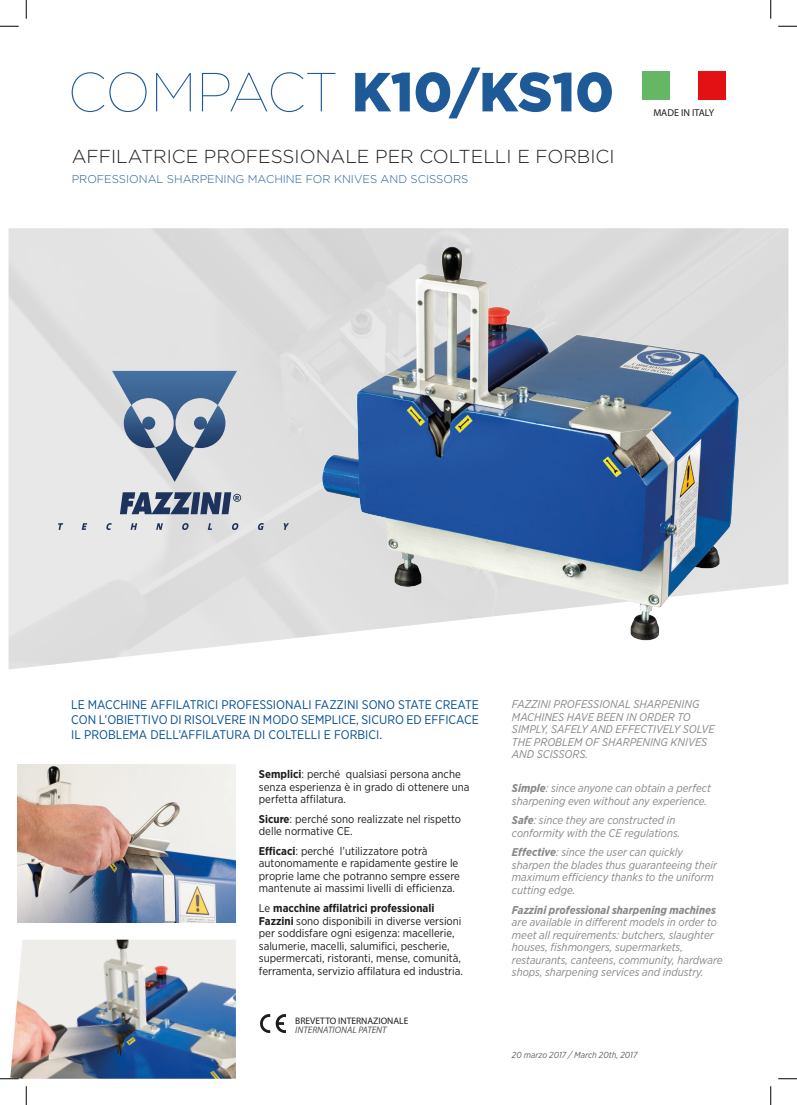
<style>
.page{position:relative;width:797px;height:1105px;background:#fff}
.page>*{position:absolute;margin:0;border:0;box-sizing:border-box;transform-origin:0 0}
.Testo_Paragrafo{font:900 55px "Gotham";color:#1f5a98}
.Testo_Paragrafo-2{font:300 18.75px "Gotham";color:#1d1d1b}
.Testo_Paragrafo-3{font:12.5px/15px "Gotham Narrow";color:#004f91;text-align:justify}
.Testo_Paragrafo-4{font:italic 11.25px/12.5px "Gotham Narrow";color:#878889}
.Testo_Paragrafo-5{font:11.25px/12.5px "Gotham Narrow";color:#1d1d1b}
.Testo_Paragrafo-6{font:300 11.25px "Gotham";color:#1f5a98}
.Testo_Paragrafo-7{font:10px "Myriad Pro";color:#1d1d1b}
.Testo_Paragrafo-8{font:9.5px/9.5px "Myriad Pro";color:#1d1d1b}
.Testo_Paragrafo-9{font:italic 8.75px "Gotham Narrow";color:#626261}
.t1{font:600 6px "Franklin Gothic";color:#1d335b;scale:1.09 1}
.s1{font-weight:100}
.s2{font-weight:700}
.s3{font-style:italic;color:#575756}
</style>
<div class="page">
<div style="left:697px;top:71px;width:28px;height:29px;background:#e31114"></div>
<div style="left:642px;top:71px;width:28px;height:29px;background:#65b665"></div>
<img style="left:220px;top:228px;width:531px;height:419px">
<img style="left:260px;top:1015px;width:25px;height:18px">
<img style="left:17px;top:764px;width:219px;height:159px">
<img style="left:10px;top:940px;width:226px;height:139px">
<svg style="left:112px;top:371px;width:125px;height:111px;background:#98a8bd"></svg>
<svg style="left:58px;top:523px;width:5px;height:7px"></svg>
<svg style="left:82px;top:523px;width:5px;height:7px"></svg>
<svg style="left:106px;top:523px;width:6px;height:7px"></svg>
<svg style="left:130px;top:523px;width:7px;height:7px"></svg>
<svg style="left:156px;top:523px;width:7px;height:7px"></svg>
<svg style="left:182px;top:523px;width:6px;height:7px"></svg>
<svg style="left:208px;top:523px;width:4px;height:7px"></svg>
<svg style="left:232px;top:523px;width:6px;height:7px"></svg>
<svg style="left:258px;top:523px;width:6px;height:7px"></svg>
<svg style="left:283px;top:523px;width:6px;height:7px"></svg>
<svg style="left:120px;top:492px;width:121px;height:22px;background:#65738d"></svg>
<svg style="left:0;top:25px;width:19px;height:2px"></svg>
<svg style="left:778px;top:25px;width:19px;height:2px"></svg>
<svg style="left:0;top:1078px;width:19px;height:1px"></svg>
<svg style="left:778px;top:1078px;width:19px;height:1px"></svg>
<svg style="left:25px;top:0;width:2px;height:19px"></svg>
<svg style="left:25px;top:1086px;width:2px;height:19px"></svg>
<svg style="left:770px;top:0;width:1px;height:19px"></svg>
<svg style="left:770px;top:1086px;width:1px;height:19px"></svg>
<p class="Testo_Paragrafo" style="left:68px;top:60px;width:548px"><span class="s1">COMPACT</span> K10/KS10</p>
<p class="Testo_Paragrafo-2" style="left:72px;top:146px;width:544px">AFFILATRICE PROFESSIONALE PER COLTELLI E FORBICI</p>
<p class="Testo_Paragrafo-6" style="left:72px;top:172px;width:398px">PROFESSIONAL SHARPENING MACHINE FOR KNIVES AND SCISSORS</p>
<p class="Testo_Paragrafo-7" style="left:653px;top:106px;width:62px">MADE IN ITALY</p>
<p class="t1" style="left:235px;top:494px;width:5px">R</p>
<p class="Testo_Paragrafo-3" style="left:71px;top:697px;width:409px">LE MACCHINE AFFILATRICI PROFESSIONALI FAZZINI SONO STATE CREATE CON L’OBIETTIVO DI RISOLVERE IN MODO SEMPLICE, SICURO ED EFFICACE IL PROBLEMA DELL’AFFILATURA DI COLTELLI E FORBICI.</p>
<p class="Testo_Paragrafo-5" style="left:259px;top:768px;width:212px"><span class="s2">Semplici</span>: perché qualsiasi persona anche senza esperienza è in grado di ottenere una perfetta affilatura.</p>
<p class="Testo_Paragrafo-5" style="left:259px;top:812px;width:204px"><span class="s2">Sicure</span>: perché sono realizzate nel rispetto delle normative CE.</p>
<p class="Testo_Paragrafo-5" style="left:259px;top:844px;width:202px"><span class="s2">Efficaci</span>: perché l’utilizzatore potrà autonomamente e rapidamente gestire le proprie lame che potranno sempre essere mantenute ai massimi livelli di efficienza.</p>
<p class="Testo_Paragrafo-5" style="left:259px;top:902px;width:206px">Le <span class="s2">macchine affilatrici professionali Fazzini</span> sono disponibili in diverse versioni per soddisfare ogni esigenza: macellerie, salumerie, macelli, salumifici, pescherie, supermercati, ristoranti, mense, comunità, ferramenta, servizio affilatura ed industria.</p>
<p class="Testo_Paragrafo-8" style="left:295px;top:1015px;width:115px">BREVETTO INTERNAZIONALE<br><span class="s3">INTERNATIONAL PATENT</span></p>
<p class="Testo_Paragrafo-4" style="left:512px;top:698px;width:204px">FAZZINI PROFESSIONAL SHARPENING<br>MACHINES HAVE BEEN IN ORDER TO<br>SIMPLY, SAFELY AND EFFECTIVELY SOLVE<br>THE PROBLEM OF SHARPENING KNIVES<br>AND SCISSORS.</p>
<p class="Testo_Paragrafo-4" style="left:512px;top:782px;width:200px"><span class="s2">Simple</span>: since anyone can obtain a perfect sharpening even without any experience.</p>
<p class="Testo_Paragrafo-4" style="left:512px;top:814px;width:170px"><span class="s2">Safe</span>: since they are constructed in conformity with the CE regulations.</p>
<p class="Testo_Paragrafo-4" style="left:512px;top:846px;width:207px"><span class="s2">Effective</span>: since the user can quickly sharpen the blades thus guaranteeing their maximum efficiency thanks to the uniform cutting edge.</p>
<p class="Testo_Paragrafo-4" style="left:512px;top:903px;width:212px"><span class="s2">Fazzini professional sharpening machines </span>are available in different models in order to meet all requirements: butchers, slaughter houses, fishmongers, supermarkets, restaurants, canteens, community, hardware shops, sharpening services and industry.</p>
<p class="Testo_Paragrafo-9" style="left:512px;top:1050px;width:127px">20 marzo 2017 / March 20th, 2017</p>
</div>
